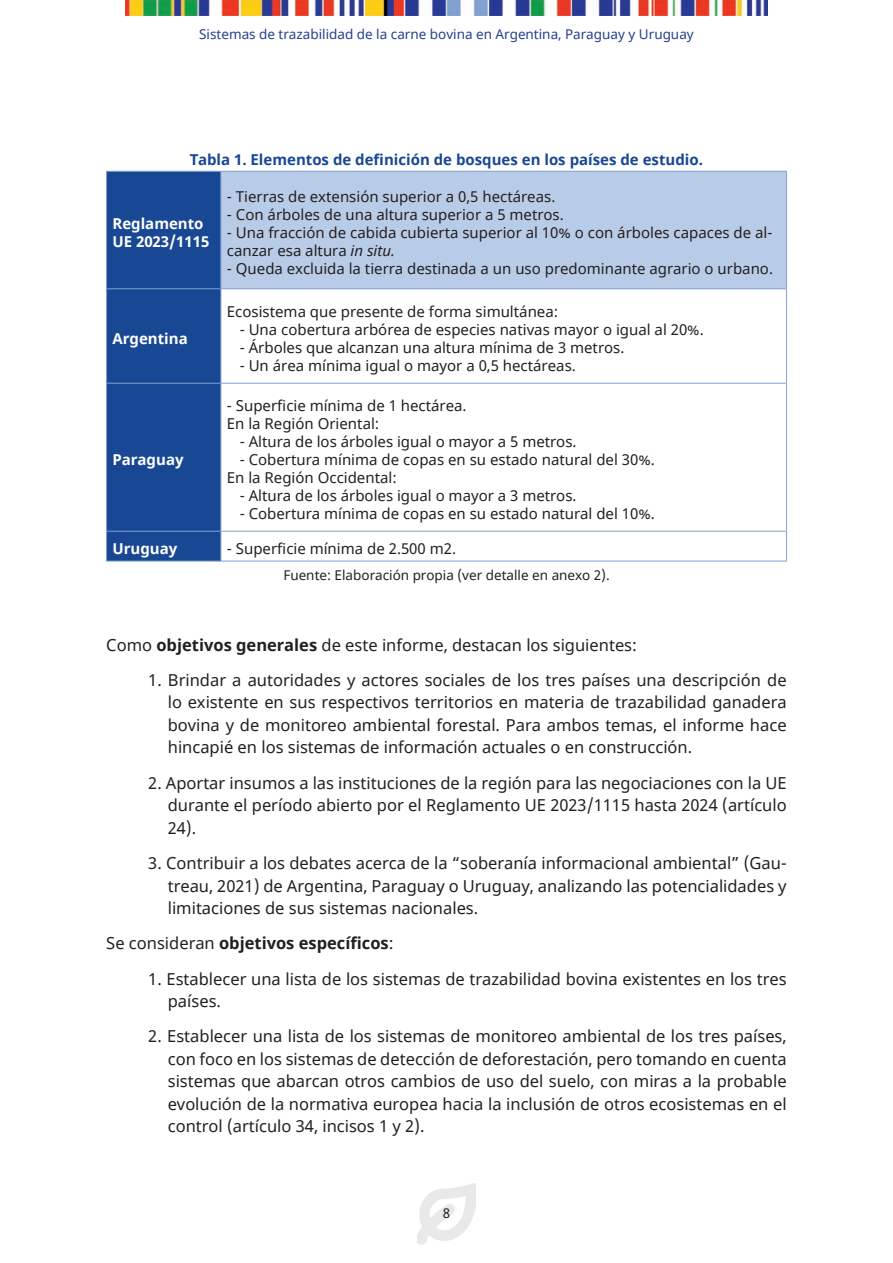
<style>
.page{position:relative;width:893px;height:1263px;background:#fff}
.page>*{position:absolute;margin:0;border:0;box-sizing:border-box;transform-origin:0 0}
.t1{font:16.5px/22.5px "Noto Sans";color:#231f20;text-align:justify}
.t2{font:700 16.5px "Noto Sans";color:#231f20}
.t3{font:15px/18px "Noto Sans";color:#231f20}
.t4{font:700 15px "Noto Sans";color:#184794}
.t5{font:700 15px/18px "Noto Sans";color:#fff}
.t6{font:13.5px "Noto Sans";color:#253f8e}
.t7{font:13.5px "Noto Sans";color:#231f20}
.s1{font-style:italic}
.s2{font-weight:700}
.s3{font-weight:400}
</style>
<div class="page">
<img style="left:125px;top:0;width:643px;height:15px">
<img style="left:417px;top:1183px;width:59px;height:61px">
<div style="left:107px;top:172px;width:114px;height:389px;background:#184794"></div>
<div style="left:221px;top:171px;width:565px;height:118px;background:#b9cce7"></div>
<hr style="left:106px;top:171px;width:115px;height:1px;background:#80a2d4">
<hr style="left:106px;top:172px;width:1px;height:116px;background:#80a2d4">
<hr style="left:221px;top:171px;width:566px;height:1px;background:#80a2d4">
<hr style="left:221px;top:172px;width:1px;height:116px;background:#80a2d4">
<hr style="left:786px;top:172px;width:1px;height:116px;background:#80a2d4">
<hr style="left:106px;top:288px;width:115px;height:1px;background:#80a2d4">
<hr style="left:106px;top:289px;width:1px;height:94px;background:#80a2d4">
<hr style="left:221px;top:288px;width:566px;height:1px;background:#80a2d4">
<hr style="left:221px;top:289px;width:1px;height:94px;background:#80a2d4">
<hr style="left:786px;top:289px;width:1px;height:94px;background:#80a2d4">
<hr style="left:106px;top:383px;width:115px;height:1px;background:#80a2d4">
<hr style="left:106px;top:384px;width:1px;height:147px;background:#80a2d4">
<hr style="left:221px;top:383px;width:566px;height:1px;background:#80a2d4">
<hr style="left:221px;top:384px;width:1px;height:147px;background:#80a2d4">
<hr style="left:786px;top:384px;width:1px;height:147px;background:#80a2d4">
<hr style="left:106px;top:531px;width:115px;height:1px;background:#80a2d4">
<hr style="left:106px;top:531px;width:1px;height:30px;background:#80a2d4">
<hr style="left:221px;top:531px;width:566px;height:1px;background:#80a2d4">
<hr style="left:221px;top:531px;width:1px;height:30px;background:#80a2d4">
<hr style="left:786px;top:531px;width:1px;height:30px;background:#80a2d4">
<hr style="left:106px;top:561px;width:115px;height:1px;background:#80a2d4">
<hr style="left:221px;top:561px;width:566px;height:1px;background:#80a2d4">
<p class="t6" style="left:199px;top:25px;width:496px">Sistemas de trazabilidad de la carne bovina en Argentina, Paraguay y Uruguay</p>
<p class="t4" style="left:190px;top:149px;width:515px">Tabla 1. Elementos de definición de bosques en los países de estudio.</p>
<p class="t5" style="left:112px;top:215px;width:98px">Reglamento<br>UE 2023/1115</p>
<p class="t5" style="left:112px;top:330px;width:77px">Argentina</p>
<p class="t5" style="left:112px;top:451px;width:73px">Paraguay</p>
<p class="t3" style="left:227px;top:188px;width:330px">- Tierras de extensión superior a 0,5 hectáreas.</p>
<p class="t3" style="left:227px;top:206px;width:338px">- Con árboles de una altura superior a 5 metros.</p>
<p class="t3" style="left:227px;top:224px;width:547px">- Una fracción de cabida cubierta superior al 10% o con árboles capaces de al&shy;canzar esa altura <span class="s1">in situ.</span></p>
<p class="t3" style="left:227px;top:260px;width:548px">- Queda excluida la tierra destinada a un uso predominante agrario o urbano.</p>
<p class="t3" style="left:227px;top:303px;width:333px">Ecosistema que presente de forma simultánea:</p>
<p class="t3" style="left:240px;top:321px;width:466px">- Una cobertura arbórea de especies nativas mayor o igual al 20%.</p>
<p class="t3" style="left:240px;top:339px;width:386px">- Árboles que alcanzan una altura mínima de 3 metros.</p>
<p class="t3" style="left:240px;top:357px;width:338px">- Un área mínima igual o mayor a 0,5 hectáreas.</p>
<p class="t3" style="left:227px;top:397px;width:241px">- Superficie mínima de 1 hectárea.<br>En la Región Oriental:</p>
<p class="t3" style="left:240px;top:433px;width:338px">- Altura de los árboles igual o mayor a 5 metros.</p>
<p class="t3" style="left:227px;top:451px;width:429px;text-indent:13px">- Cobertura mínima de copas en su estado natural del 30%.<br>En la Región Occidental:</p>
<p class="t3" style="left:240px;top:487px;width:338px">- Altura de los árboles igual o mayor a 3 metros.</p>
<p class="t3" style="left:240px;top:505px;width:417px">- Cobertura mínima de copas en su estado natural del 10%.</p>
<p class="t5" style="left:112px;top:540px;width:66px">Uruguay</p>
<p class="t3" style="left:227px;top:540px;width:231px">- Superficie mínima de 2.500 m2.</p>
<p class="t7" style="left:283px;top:566px;width:328px">Fuente: Elaboración propia (ver detalle en anexo 2).</p>
<p class="t1" style="left:106px;top:634px;width:532px">Como <span class="s2">objetivos generales</span> de este informe, destacan los siguientes:</p>
<p class="t1" style="left:168px;top:669px;width:620px;text-indent:-20px">1. Brindar a autoridades y actores sociales de los tres países una descripción de lo existente en sus respectivos territorios en materia de trazabilidad ganadera bovina y de monitoreo ambiental forestal. Para ambos temas, el informe hace hincapié en los sistemas de información actuales o en construcción.</p>
<p class="t1" style="left:168px;top:772px;width:620px;text-indent:-20px">2. Aportar insumos a las instituciones de la región para las negociaciones con la UE durante el período abierto por el Reglamento UE 2023/1115 hasta 2024 (artículo 24).</p>
<p class="t1" style="left:168px;top:852px;width:620px;text-indent:-20px">3. Contribuir a los debates acerca de la “soberanía informacional ambiental” (Gau&shy;treau, 2021) de Argentina, Paraguay o Uruguay, analizando las potencialidades y limitaciones de sus sistemas nacionales.</p>
<p class="t2" style="left:106px;top:932px;width:289px"><span class="s3">Se consideran</span> objetivos específicos<span class="s3">:</span></p>
<p class="t1" style="left:168px;top:968px;width:620px;text-indent:-20px">1. Establecer una lista de los sistemas de trazabilidad bovina existentes en los tres países.</p>
<p class="t1" style="left:168px;top:1026px;width:620px;text-indent:-20px">2. Establecer una lista de los sistemas de monitoreo ambiental de los tres países, con foco en los sistemas de detección de deforestación, pero tomando en cuenta sistemas que abarcan otros cambios de uso del suelo, con miras a la probable evolución de la normativa europea hacia la inclusión de otros ecosistemas en el control (artículo 34, incisos 1 y 2).</p>
<p class="t7" style="left:443px;top:1204px;width:9px">8</p>
</div>
